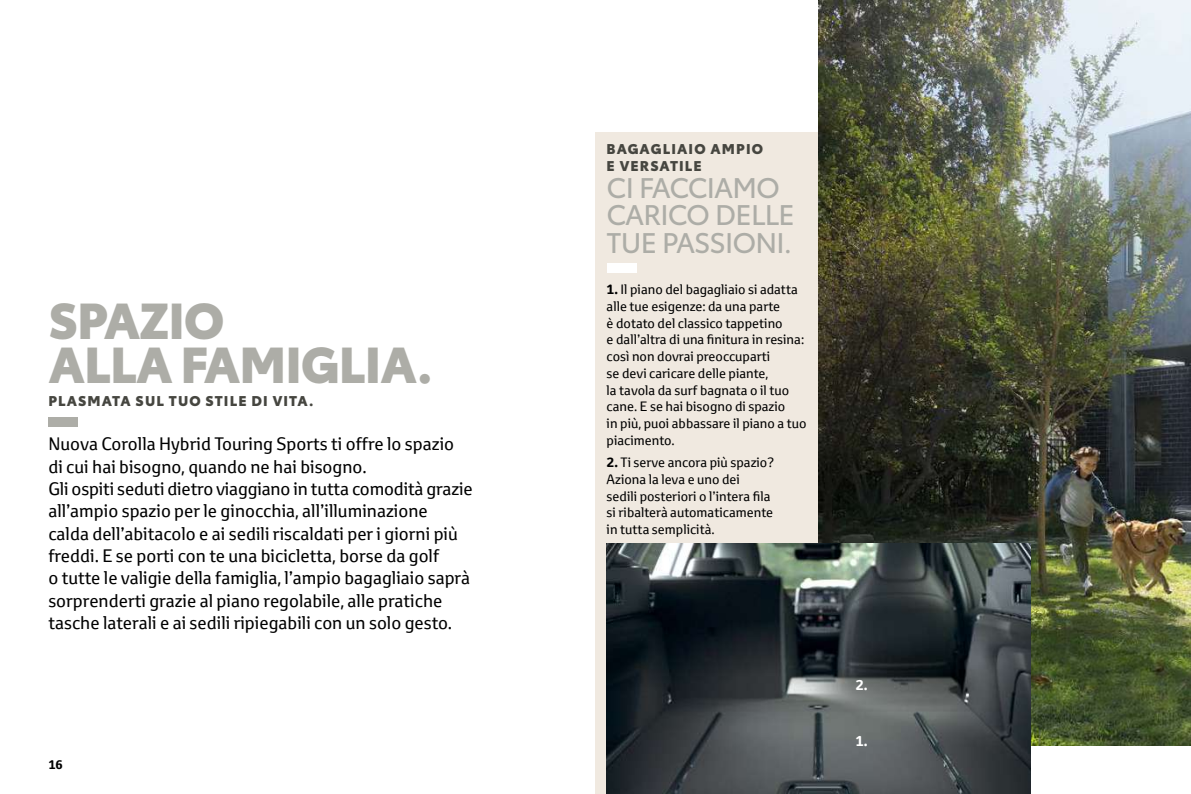
<style>
.page{position:relative;width:1191px;height:794px;background:#fff}
.page>*{position:absolute;margin:0;border:0;box-sizing:border-box;transform-origin:0 0}
.t1{font:900 49.88px/44.6px "Toyota Type";letter-spacing:-.02em;color:#adada7}
.t2{font:28px/27.1px "Toyota Type";letter-spacing:-.03em;color:#adada7}
.t3{font:17.5px/22.4px "Toyota Text";color:#000}
.t4{font:900 14px/16.8px "Toyota Type";letter-spacing:.08em;color:#464640}
.t5{font:700 14px "Toyota Text";color:#fff}
.t6{font:13.12px/16.8px "Toyota Text";color:#000}
.t7{font:700 12.25px "Toyota Text";color:#000}
.s1{font-weight:700}
</style>
<div class="page">
<div style="left:595px;top:132px;width:436px;height:662px;background:#f0e9e0"></div>
<div style="left:48px;top:417px;width:30px;height:10px;background:#adada7"></div>
<div style="left:606px;top:263px;width:30px;height:9px;background:#fff"></div>
<img style="left:818px;top:0;width:373px;height:745px">
<img style="left:606px;top:544px;width:425px;height:250px">
<h1 class="t1" style="left:48px;top:294px;width:386px">SPAZIO<br>ALLA FAMIGLIA.</h1>
<p class="t4" style="left:48px;top:391px;width:267px">PLASMATA SUL TUO STILE DI VITA.</p>
<p class="t3" style="left:48px;top:432px;width:426px">Nuova Corolla Hybrid Touring Sports ti offre lo spazio di cui hai bisogno, quando ne hai bisogno.<br>Gli ospiti seduti dietro viaggiano in tutta comodità grazie all’ampio spazio per le ginocchia, all’illuminazione calda dell’abitacolo e ai sedili riscaldati per i giorni più freddi. E se porti con te una bicicletta, borse da golf<br>o tutte le valigie della famiglia, l’ampio bagagliaio saprà sorprenderti grazie al piano regolabile, alle pratiche tasche laterali e ai sedili ripiegabili con un solo gesto.</p>
<p class="t7" style="left:48px;top:756px;width:16px">16</p>
<p class="t4" style="left:606px;top:140px;width:158px">BAGAGLIAIO AMPIO<br>E VERSATILE</p>
<h2 class="t2" style="left:606px;top:172px;width:190px">CI FACCIAMO<br>CARICO DELLE<br>TUE PASSIONI.</h2>
<p class="t6" style="left:606px;top:281px;width:201px"><span class="s1">1.</span> Il piano del bagagliaio si adatta alle tue esigenze: da una parte<br>è dotato del classico tappetino<br>e dall’altra di una finitura in resina: così non dovrai preoccuparti<br>se devi caricare delle piante,<br>la tavola da surf bagnata o il tuo cane. E se hai bisogno di spazio<br>in più, puoi abbassare il piano a tuo piacimento.</p>
<p class="t6" style="left:606px;top:454px;width:169px"><span class="s1">2.</span> Ti serve ancora più spazio?<br>Aziona la leva e uno dei<br>sedili posteriori o l’intera fila si ribalterà automaticamente in tutta semplicità.</p>
<p class="t5" style="left:855px;top:676px;width:14px">2.</p>
<p class="t5" style="left:855px;top:732px;width:14px">1.</p>
</div>
